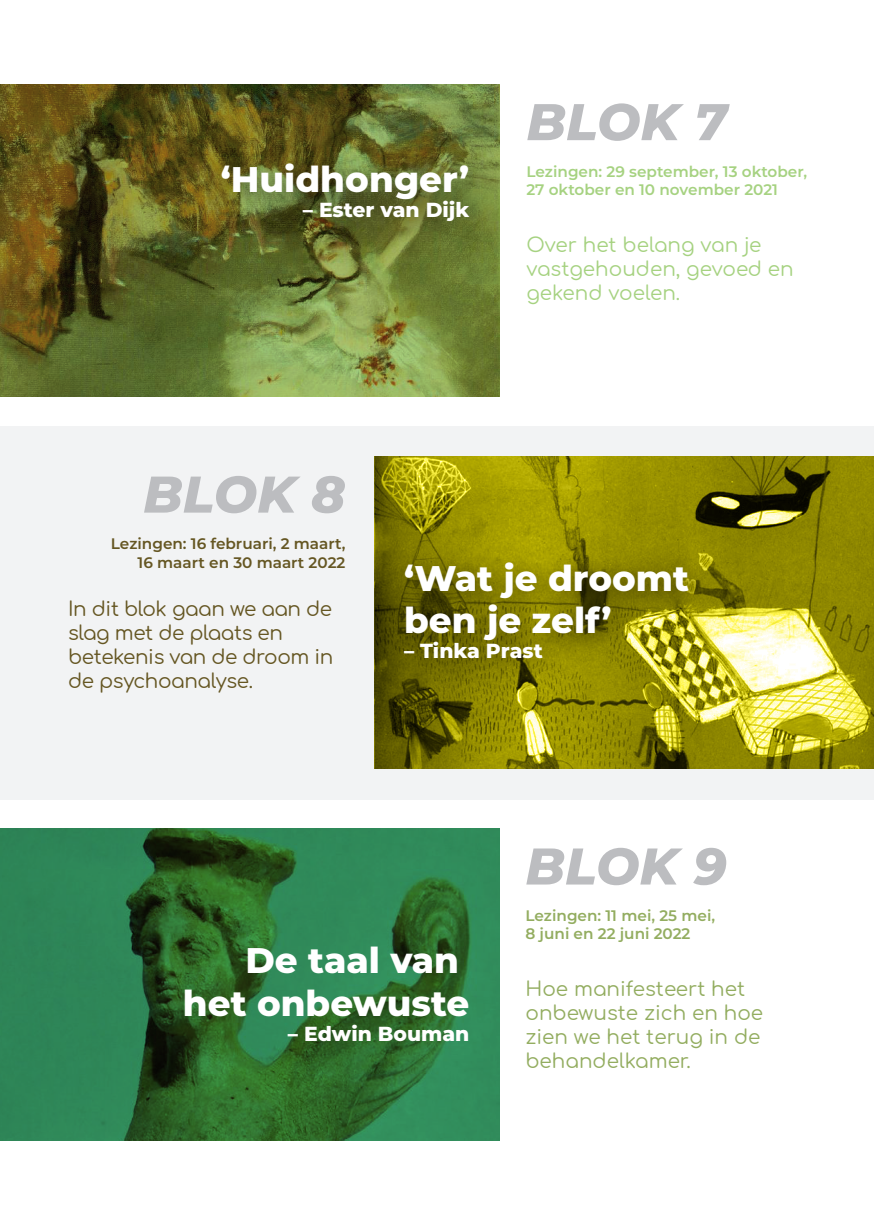
<style>
.page{position:relative;width:874px;height:1225px;background:#fff}
.page>*{position:absolute;margin:0;border:0;box-sizing:border-box;transform-origin:0 0}
.t1{font:italic 800 51.4px "Montserrat";color:#bcbdc0}
.t2{font:800 35.6px/42.8px "Montserrat";color:#fff;text-align:right}
.t3{font:800 20.4px "Montserrat";color:#fff}
.t4{font:20px/24px "Comfortaa";letter-spacing:-.02em;color:#655622}
.t5{font:20px/24px "Comfortaa";color:#93ad60}
.t6{font:20px/24px "Comfortaa";color:#a6d281}
.t7{font:600 15.2px/18.2px "Montserrat";color:#a6d281}
.t8{font:600 15.2px/18.2px "Montserrat";color:#655622;text-align:right}
.t9{font:600 15.2px/18.2px "Montserrat";color:#93ad60}
</style>
<div class="page">
<div style="left:0;top:426px;width:873px;height:373px;background:#f2f3f4"></div>
<svg style="left:0;top:828px;width:499px;height:312px;background:#2d7642"></svg>
<svg style="left:375px;top:456px;width:498px;height:312px;background:#9b9419"></svg>
<img style="left:375px;top:532px;width:364px;height:171px">
<svg style="left:0;top:84px;width:499px;height:312px;background:#666d2c"></svg>
<img style="left:192px;top:134px;width:308px;height:128px">
<h2 class="t2" style="left:221px;top:156px;width:250px">‘Huidhonger’</h2>
<p class="t3" style="left:303px;top:195px;width:168px">– Ester van Dijk</p>
<h1 class="t1" style="left:526px;top:84px;width:202px">BLOK 7</h1>
<p class="t7" style="left:526px;top:162px;width:282px">Lezingen: 29 september, 13 oktober,<br>27 oktober en 10 november 2021</p>
<p class="t6" style="left:526px;top:230px;width:269px">Over het belang van je vastgehouden, gevoed en gekend voelen.</p>
<h1 class="t1" style="left:143px;top:457px;width:204px">BLOK 8</h1>
<p class="t8" style="left:111px;top:534px;width:236px">Lezingen: 16 februari, 2 maart,<br>16 maart en 30 maart 2022</p>
<p class="t4" style="left:68px;top:594px;width:266px">In dit blok gaan we aan de slag met de plaats en betekenis van de droom in de psychoanalyse.</p>
<h2 class="t2" style="left:404px;top:555px;width:286px;text-align:left">‘Wat je droomt ben je zelf’</h2>
<p class="t3" style="left:404px;top:635px;width:140px">– Tinka Prast</p>
<h1 class="t1" style="left:525px;top:828px;width:202px">BLOK 9</h1>
<p class="t9" style="left:525px;top:906px;width:191px">Lezingen: 11 mei, 25 mei,<br>8 juni en 22 juni 2022</p>
<h2 class="t2" style="left:183px;top:937px;width:288px">De taal van<br>het onbewuste</h2>
<p class="t3" style="left:288px;top:1018px;width:183px">– Edwin Bouman</p>
<p class="t5" style="left:525px;top:974px;width:239px">Hoe manifesteert het onbewuste zich en hoe zien we het terug in de behandelkamer.</p>
</div>
